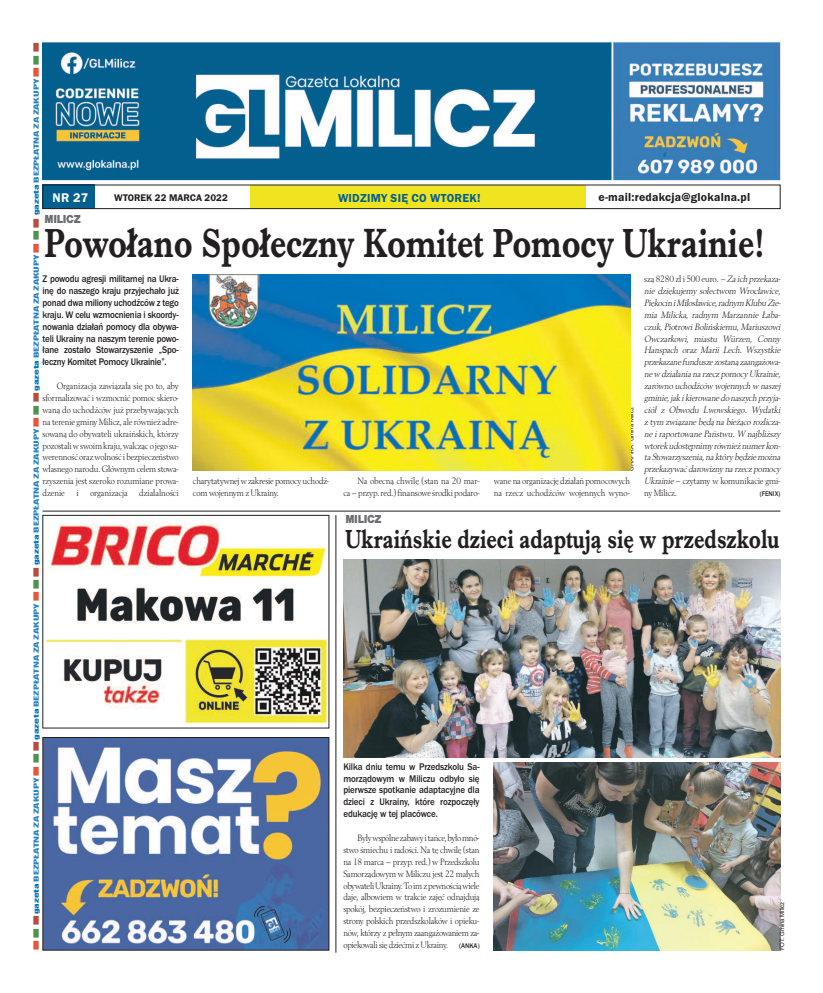
<style>
.page{position:relative;width:823px;height:993px;background:#fff}
.page>*{position:absolute;margin:0;border:0;box-sizing:border-box;transform-origin:0 0}
.t1{font:700 42px "Imprint URWTCE";color:#231f20;scale:.8 1}
.t2{font:700 27px "Imprint URWTCE";color:#231f20;scale:.8 1}
.t3{font:13px "Franklin Got URWTCE Dem";color:#fff}
.t4{font:12px "Franklin Got URWTCE Dem";letter-spacing:.02em;color:#231f20}
.t5{font:12px "Franklin Got URWTCE Dem";letter-spacing:.02em;color:#03608e}
.t6{font:900 12px "Nimbus San TCE";letter-spacing:-.025em;color:#6c6d70;scale:.9 1}
.t7{font:500 10px/11.9px "Franklin Got URWTCE";letter-spacing:-.015em;color:#231f20;text-align:justify;scale:.9 1}
.t8{font:10px "Franklin Got URWTCE Dem";letter-spacing:.005em;color:#231f20}
.t9{font:9.6px/11.9px "Berling TCE";letter-spacing:-.015em;color:#231f20;text-align:justify;scale:.9 1}
.t10{font:italic 9.6px/11.9px "Berling TCE";letter-spacing:-.015em;color:#231f20;scale:.9 1}
.t11{font:7.6px "Nimbus San TCE Bla Con";letter-spacing:-.015em;color:#2783c5;scale:1.64 1}
.t12{font:500 7px "Franklin Got URWTCE";color:#231f20;scale:.95 1}
.t13{font:6px "Helvetica";letter-spacing:-.005em;color:#231f20}
.s1{color:#e7553b}
.s2{color:#4c944f}
.s3{color:#b94d3b}
.s4{color:#0072bc}
.s5{font-style:normal}
.s6{font-family:"Franklin Got URWTCE";font-weight:500;font-size:7px}
</style>
<div class="page">
<div style="left:43px;top:185px;width:52px;height:24px;background:#03608e"></div>
<div style="left:250px;top:185px;width:335px;height:24px;background:#f0e421"></div>
<div style="left:43px;top:185px;width:737px;height:24px;border:1px solid #231f20"></div>
<img style="left:43px;top:42px;width:737px;height:138px">
<img style="left:45px;top:739px;width:282px;height:209px">
<div style="left:43px;top:737px;width:286px;height:213px;border:1px solid #231f20"></div>
<img style="left:45px;top:523px;width:282px;height:201px">
<hr style="left:43px;top:510px;width:737px;height:1px;background:#231f20">
<hr style="left:335px;top:515px;width:1px;height:437px;background:#231f20">
<img style="left:193px;top:275px;width:436px;height:196px">
<img style="left:343px;top:559px;width:437px;height:198px">
<img style="left:493px;top:762px;width:287px;height:188px">
<p class="t11" style="left:32px;top:950px;width:555px;rotate:-90deg"><span class="s1">■</span> <span class="s2">■</span> <span class="s3">■</span> <span class="s4">gazeta</span> BEZPŁATNA ZA ZAKUPY <span class="s1">■</span> <span class="s2">■</span> <span class="s3">■</span> <span class="s4">gazeta</span> BEZPŁATNA ZA ZAKUPY <span class="s1">■</span> <span class="s2">■</span> <span class="s3">■</span> <span class="s4">gazeta</span> BEZPŁATNA ZA ZAKUPY <span class="s1">■</span> <span class="s2">■</span> <span class="s3">■</span> <span class="s4">gazeta</span> BEZPŁATNA ZA ZAKUPY <span class="s1">■</span> <span class="s2">■</span> <span class="s3">■</span> <span class="s4">gazeta</span> BEZPŁATNA ZA ZAKUPY <span class="s1">■</span> <span class="s2">■</span> <span class="s3">■</span></p>
<h3 class="t3" style="left:53px;top:190px;width:37px">NR 27</h3>
<p class="t8" style="left:114px;top:192px;width:115px">WTOREK 22 MARCA 2022</p>
<p class="t5" style="left:338px;top:190px;width:144px">WIDZIMY SIĘ CO WTOREK!</p>
<p class="t4" style="left:598px;top:189px;width:153px">e-mail:redakcja@glokalna.pl</p>
<p class="t6" style="left:45px;top:211px;width:42px">MILICZ</p>
<h1 class="t1" style="left:45px;top:217px;width:899px">Powołano Społeczny Komitet Pomocy Ukrainie!</h1>
<p class="t10" style="left:643px;top:273px;width:154px"><span class="s5">szą 8280 zł i 500 euro.</span> –Zaich przekaza&shy;nie dziękujemy sołectwom Wrocławice, PiękociniMiłosławice, radnymKlubuZie&shy;mia Milicka, radnym Marzannie Łaba&shy;czuk, Piotrowi Bolińskiemu, Mariuszowi Owczarkowi, miastu Würzen, Conny Hanspach oraz Marii Lech. Wszystkie przekazane fundusze zostaną zaangażowa&shy;ne w działania na rzecz pomocy Ukrainie, zarówno uchodźców wojennych w naszej gminie, jak i kierowane do naszych przyja&shy;ciół z Obwodu Lwowskiego. Wydatki z tym związane będą na bieżąco rozlicza&shy;ne i raportowane Państwu. W najbliższy wtorek udostępnimy równieżnumer kon&shy;ta Stowarzyszenia, na który będzie można przekazywać darowizny na rzecz pomocy Ukrainie<span class="s5">– czytamy w komunikacie gmi&shy;ny Milicz.</span></p>
<p class="t7" style="left:43px;top:272px;width:153px">Z powodu agresji militarnej na Ukra&shy;inę do naszego kraju przyjechało już ponad dwa miliony uchodźców z tego kraju. W celu wzmocnienia i skoordy&shy;nowania działań pomocy dla obywa&shy;teli Ukrainy na naszym terenie powo&shy;łane zostało Stowarzyszenie „Spo&shy;łeczny Komitet Pomocy Ukrainie”.</p>
<p class="t9" style="left:43px;top:380px;width:153px;text-indent:14px">Organizacja zawiązała się po to, aby sformalizować i wzmocnić pomoc skiero&shy;waną do uchodźców już przebywających na terenie gminy Milicz, ale również adre&shy;sowaną do obywateli ukraińskich, którzy pozostaliwswoimkraju,walcząc o jego su&shy;werenność orazwolność i bezpieczeństwo własnego narodu. Głównym celem stowa&shy;rzyszenia jest szeroko rozumiane prowa&shy;dzenie i organizacja działalności</p>
<p class="t13" style="left:628px;top:471px;width:65px;rotate:-90deg">GRAFIKA: Gmina Milicz</p>
<p class="t9" style="left:193px;top:475px;width:152px">charytatywnejwzakresiepomocyuchodź&shy;com wojennym z Ukrainy.</p>
<p class="t9" style="left:343px;top:475px;width:152px;text-align:right">Na obecną chwilę (stan na 20 mar&shy;ca–przyp.red.)finansowe środki podaro-</p>
<p class="t9" style="left:493px;top:475px;width:153px">wane na organizację działań pomocowych na rzecz uchodźców wojennych wyno-</p>
<p class="t12" style="left:759px;top:489px;width:23px">(FENIX)</p>
<p class="t6" style="left:345px;top:511px;width:42px">MILICZ</p>
<h2 class="t2" style="left:345px;top:523px;width:543px">Ukraińskie dzieci adaptują się w przedszkolu</h2>
<p class="t7" style="left:343px;top:760px;width:153px">Kilka dniu temu w Przedszkolu Sa&shy;morządowym w Miliczu odbyło się pierwsze spotkanie adaptacyjne dla dzieci z Ukrainy, które rozpoczęły edukację w tej placówce.</p>
<p class="t9" style="left:343px;top:831px;width:153px;text-indent:14px">Byływspólnezabawyitańce,byłomnó&shy;stwo śmiechu i radości. Na tę chwilę (stan na 18 marca – przyp. red.) w Przedszkolu Samorządowym w Miliczu jest 22 małych obywateliUkrainy.Toimzpewnościąwiele daje, albowiem w trakcie zajęć odnajdują spokój, bezpieczeństwo i zrozumienie ze strony polskich przedszkolaków i opieku&shy;nów, którzy z pełnym zaangażowaniem za&shy;opiekowali się dziećmi z Ukrainy. <span class="s6">(ANKA)</span></p>
<p class="t13" style="left:779px;top:950px;width:50px;rotate:-90deg">FOT. Gmina Milicz</p>
</div>
